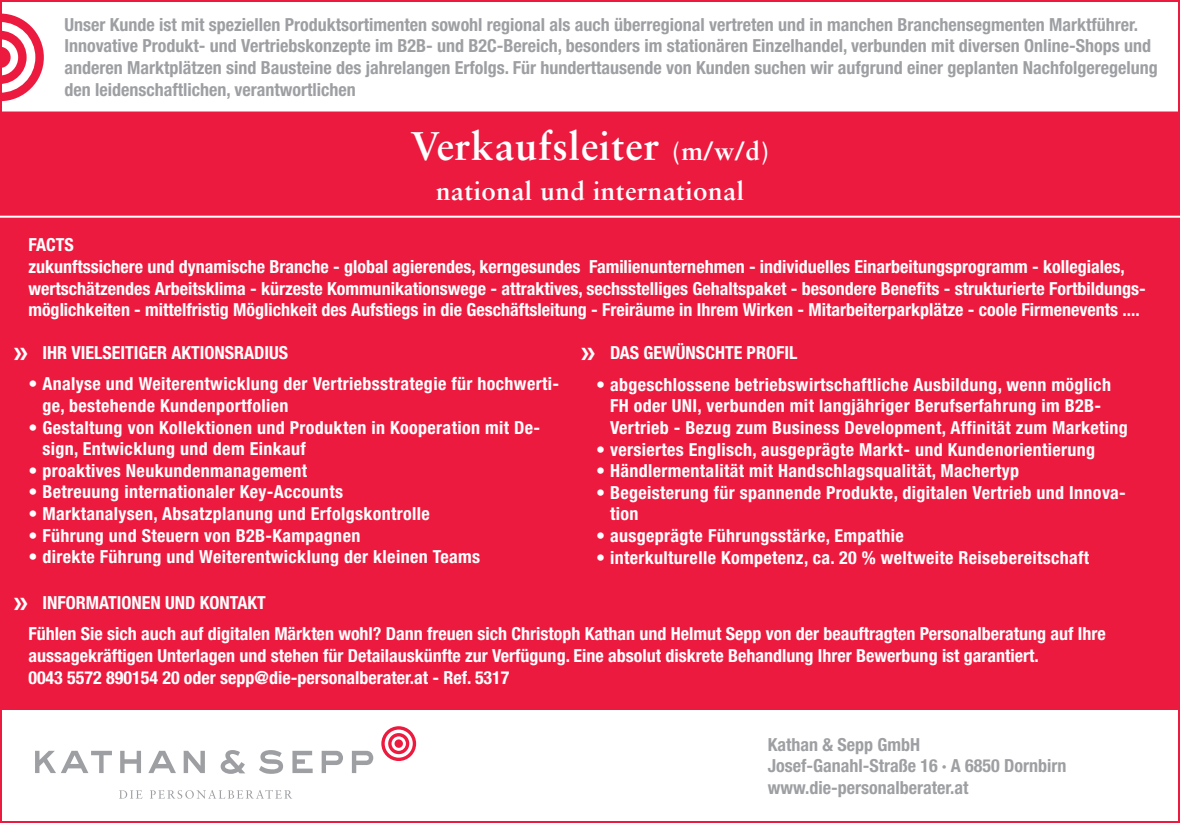
<style>
.page{position:relative;width:1180px;height:823px;background:#fff}
.page>*{position:absolute;margin:0;border:0;box-sizing:border-box;transform-origin:0 0}
.kathan_untertitel{font:700 40px "Sabon LT Std";letter-spacing:.02em;color:#fff}
.t1{font:700 32px "Myriad Pro";color:#fff}
.kathan_untertitel-2{font:700 26px "Sabon LT Std";letter-spacing:.02em;color:#fff}
.kathan_text{font:700 condensed 18px/21.6px "Helvetica Neue LT Std";letter-spacing:.02em;color:#fff}
.kathan_text-2{font:700 condensed 18px/21.6px "Helvetica Neue LT Std";color:#fff}
.kathan_einleitung{font:700 condensed 18px/21.6px "Helvetica Neue LT Std";color:#9d9fa2}
.kathan_adressblock{font:700 condensed 18px "Helvetica Neue LT Std";color:#9d9fa2}
.kathan_-_zeile_ihre{font:700 condensed 18px "Helvetica Neue LT Std";color:#fff}
.s1{font-size:26px}
</style>
<div class="page">
<div style="left:0;top:0;width:1179px;height:709px;background:#ed1a3f"></div>
<div style="left:1px;top:1px;width:1177px;height:111px;background:#fff"></div>
<div style="left:0;top:0;width:1179px;height:113px;border:2px solid #ed1a3f"></div>
<svg style="left:381px;top:726px;width:35px;height:34px"></svg>
<svg style="left:35px;top:750px;width:77px;height:22px"></svg>
<svg style="left:120px;top:750px;width:21px;height:22px"></svg>
<svg style="left:149px;top:750px;width:27px;height:22px"></svg>
<svg style="left:184px;top:750px;width:21px;height:22px"></svg>
<svg style="left:259px;top:750px;width:24px;height:23px"></svg>
<svg style="left:292px;top:750px;width:20px;height:22px"></svg>
<svg style="left:321px;top:750px;width:22px;height:22px"></svg>
<svg style="left:352px;top:750px;width:21px;height:22px"></svg>
<svg style="left:119px;top:790px;width:23px;height:8px"></svg>
<svg style="left:150px;top:790px;width:141px;height:8px"></svg>
<svg style="left:221px;top:750px;width:24px;height:23px"></svg>
<svg style="left:0;top:14px;width:44px;height:87px"></svg>
<hr style="left:0;top:215px;width:1179px;height:2px;background:#fff">
<p class="kathan_einleitung" style="left:64px;top:13px;width:1094px">Unser Kunde ist mit speziellen Produktsortimenten sowohl regional als auch überregional vertreten und in manchen Branchensegmenten Marktführer.<br>Innovative Produkt- und Vertriebskonzepte im B2B- und B2C-Bereich, besonders im stationären Einzelhandel, verbunden mit diversen Online-Shops und anderen Marktplätzen sind Bausteine des jahrelangen Erfolgs. Für hunderttausende von Kunden suchen wir aufgrund einer geplanten Nachfolgeregelung den leidenschaftlichen, verantwortlichen</p>
<p class="kathan_untertitel" style="left:410px;top:121px;width:360px">Verkaufsleiter <span class="s1">(m/w/d)</span></p>
<p class="kathan_untertitel-2" style="left:436px;top:174px;width:309px">national und international</p>
<p class="kathan_text" style="left:28px;top:234px;width:47px">FACTS</p>
<p class="kathan_text-2" style="left:28px;top:255px;width:1118px">zukunftssichere und dynamische Branche - global agierendes, kerngesundes Familienunternehmen - individuelles Einarbeitungsprogramm - kollegiales, wertschätzendes Arbeitsklima - kürzeste Kommunikationswege - attraktives, sechsstelliges Gehaltspaket - besondere Benefits - strukturierte Fortbildungs&shy;möglichkeiten - mittelfristig Möglichkeit des Aufstiegs in die Geschäftsleitung - Freiräume in Ihrem Wirken - Mitarbeiterparkplätze - coole Firmenevents ....</p>
<p class="kathan_-_zeile_ihre" style="left:610px;top:341px;width:189px">DAS GEWÜNSCHTE PROFIL</p>
<p class="kathan_text" style="left:610px;top:373px;width:519px;text-indent:-14px">• abgeschlossene betriebswirtschaftliche Ausbildung, wenn möglich<br>FH oder UNI, verbunden mit langjähriger Berufserfahrung im B2B-<br>Vertrieb - Bezug zum Business Development, Affinität zum Marketing</p>
<p class="kathan_text" style="left:596px;top:438px;width:500px">• versiertes Englisch, ausgeprägte Markt- und Kundenorientierung</p>
<p class="kathan_text" style="left:596px;top:459px;width:425px">• Händlermentalität mit Handschlagsqualität, Machertyp</p>
<p class="kathan_text" style="left:610px;top:481px;width:517px;text-indent:-14px">• Begeisterung für spannende Produkte, digitalen Vertrieb und Innova&shy;tion</p>
<p class="kathan_text" style="left:596px;top:524px;width:309px">• ausgeprägte Führungsstärke, Empathie</p>
<p class="kathan_text" style="left:596px;top:546px;width:494px">• interkulturelle Kompetenz, ca. 20 % weltweite Reisebereitschaft</p>
<p class="kathan_-_zeile_ihre" style="left:43px;top:341px;width:247px">IHR VIELSEITIGER AKTIONSRADIUS</p>
<p class="t1" style="left:13px;top:330px;width:16px">»</p>
<p class="t1" style="left:580px;top:330px;width:16px">»</p>
<p class="kathan_text" style="left:42px;top:372px;width:518px;text-indent:-14px">• Analyse und Weiterentwicklung der Vertriebsstrategie für hochwerti&shy;ge, bestehende Kundenportfolien</p>
<p class="kathan_text" style="left:42px;top:416px;width:499px;text-indent:-14px">• Gestaltung von Kollektionen und Produkten in Kooperation mit De&shy;sign, Entwicklung und dem Einkauf</p>
<p class="kathan_text" style="left:28px;top:459px;width:280px">• proaktives Neukundenmanagement</p>
<p class="kathan_text" style="left:28px;top:480px;width:316px">• Betreuung internationaler Key-Accounts</p>
<p class="kathan_text" style="left:28px;top:502px;width:403px">• Marktanalysen, Absatzplanung und Erfolgskontrolle</p>
<p class="kathan_text" style="left:28px;top:524px;width:333px">• Führung und Steuern von B2B-Kampagnen</p>
<p class="kathan_text" style="left:28px;top:545px;width:453px">• direkte Führung und Weiterentwicklung der kleinen Teams</p>
<p class="t1" style="left:13px;top:579px;width:16px">»</p>
<p class="kathan_-_zeile_ihre" style="left:43px;top:591px;width:225px">INFORMATIONEN UND KONTAKT</p>
<p class="kathan_text-2" style="left:28px;top:622px;width:1078px">Fühlen Sie sich auch auf digitalen Märkten wohl? Dann freuen sich Christoph Kathan und Helmut Sepp von der beauftragten Personalberatung auf Ihre aussagekräftigen Unterlagen und stehen für Detailauskünfte zur Verfügung. Eine absolut diskrete Behandlung Ihrer Bewerbung ist garantiert.</p>
<p class="kathan_text-2" style="left:28px;top:665px;width:482px">0043 5572 890154 20 oder sepp@die-personalberater.at - Ref. 5317</p>
<p class="kathan_adressblock" style="left:767px;top:733px;width:154px">Kathan &amp; Sepp GmbH</p>
<p class="kathan_adressblock" style="left:767px;top:754px;width:300px">Josef-Ganahl-Straße 16 · A 6850 Dornbirn</p>
<p class="kathan_adressblock" style="left:767px;top:776px;width:202px">www.die-personalberater.at</p>
</div>
